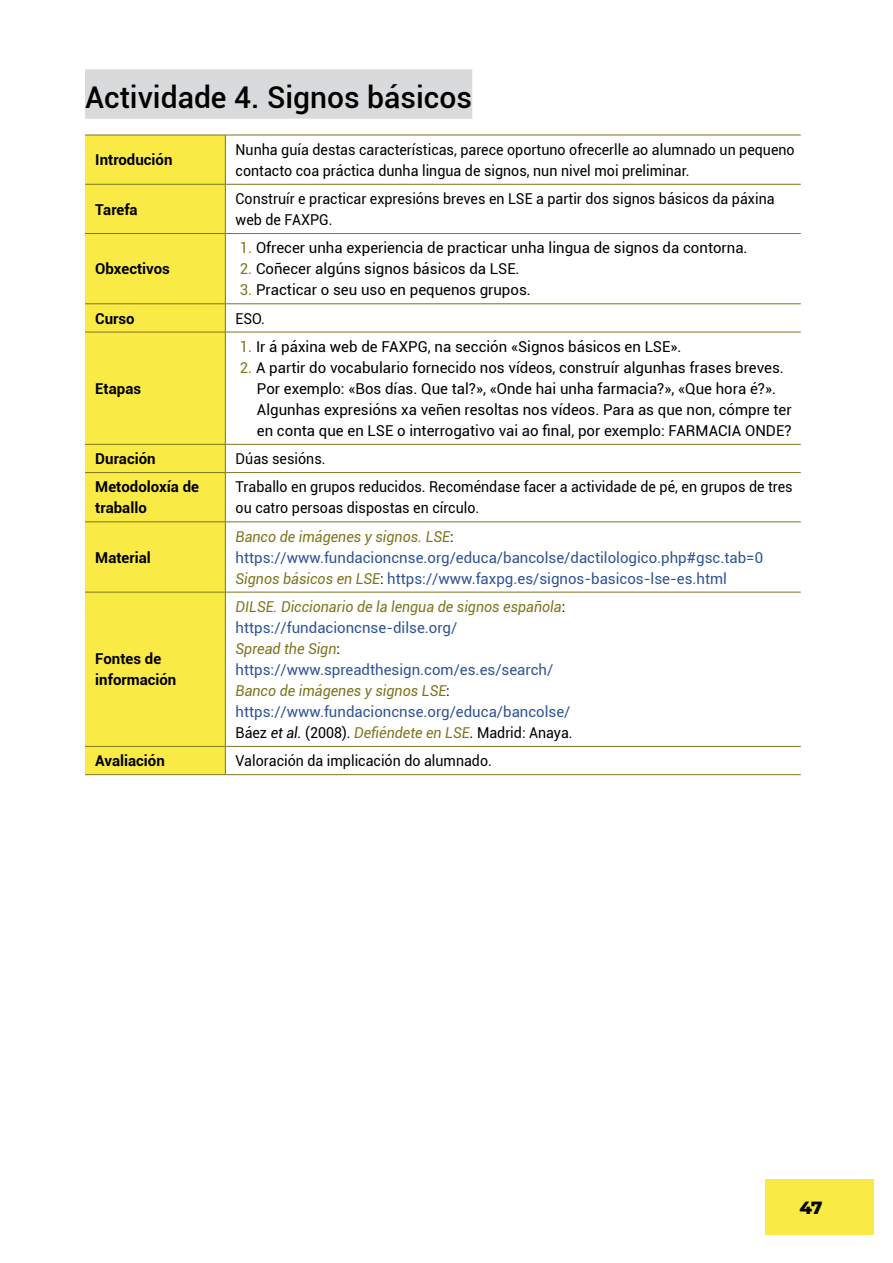
<style>
.page{position:relative;width:893px;height:1263px;background:#fff}
.page>*{position:absolute;margin:0;border:0;box-sizing:border-box;transform-origin:0 0}
.t1{font:500 30px "Roboto";color:#000}
.t2{font:800 18px "Montserrat";color:#000}
.t3{font:15px/21px "Roboto";color:#000}
.t4{font:15px/21px "Roboto";color:#2f5496}
.t5{font:15px/21px "Roboto";color:#000;scale:.95 1}
.t6{font:700 15px/21px "Roboto";color:#000}
.s1{color:#7e751d}
.s2{font-style:italic;color:#7e751d}
.s3{color:#000}
.s4{font-style:italic;color:#000}
</style>
<div class="page">
<div style="left:765px;top:1179px;width:109px;height:56px;background:#faea46"></div>
<div style="left:85px;top:69px;width:387px;height:50px;background:#d9dadb"></div>
<div style="left:85px;top:136px;width:140px;height:638px;background:#faea46"></div>
<hr style="left:85px;top:135px;width:140px;height:1px;background:#7e751d">
<hr style="left:225px;top:135px;width:576px;height:1px;background:#7e751d">
<hr style="left:225px;top:135px;width:1px;height:49px;background:#7e751d">
<hr style="left:85px;top:184px;width:140px;height:1px;background:#7e751d">
<hr style="left:225px;top:184px;width:576px;height:1px;background:#7e751d">
<hr style="left:225px;top:184px;width:1px;height:49px;background:#7e751d">
<hr style="left:85px;top:233px;width:140px;height:1px;background:#7e751d">
<hr style="left:225px;top:233px;width:576px;height:1px;background:#7e751d">
<hr style="left:225px;top:234px;width:1px;height:70px;background:#7e751d">
<hr style="left:85px;top:304px;width:140px;height:1px;background:#7e751d">
<hr style="left:225px;top:304px;width:576px;height:1px;background:#7e751d">
<svg style="left:225px;top:304px;width:1px;height:28px"></svg>
<hr style="left:85px;top:332px;width:140px;height:1px;background:#7e751d">
<hr style="left:225px;top:332px;width:576px;height:1px;background:#7e751d">
<hr style="left:225px;top:332px;width:1px;height:112px;background:#7e751d">
<hr style="left:85px;top:444px;width:140px;height:1px;background:#7e751d">
<hr style="left:225px;top:444px;width:576px;height:1px;background:#7e751d">
<svg style="left:225px;top:444px;width:1px;height:28px"></svg>
<hr style="left:85px;top:472px;width:140px;height:1px;background:#7e751d">
<hr style="left:225px;top:472px;width:576px;height:1px;background:#7e751d">
<hr style="left:225px;top:473px;width:1px;height:49px;background:#7e751d">
<hr style="left:85px;top:522px;width:140px;height:1px;background:#7e751d">
<hr style="left:225px;top:522px;width:576px;height:1px;background:#7e751d">
<hr style="left:225px;top:522px;width:1px;height:70px;background:#7e751d">
<hr style="left:85px;top:592px;width:140px;height:1px;background:#7e751d">
<hr style="left:225px;top:592px;width:576px;height:1px;background:#7e751d">
<hr style="left:225px;top:592px;width:1px;height:154px;background:#7e751d">
<hr style="left:85px;top:746px;width:140px;height:1px;background:#7e751d">
<hr style="left:225px;top:746px;width:576px;height:1px;background:#7e751d">
<svg style="left:225px;top:746px;width:1px;height:28px"></svg>
<hr style="left:85px;top:774px;width:140px;height:1px;background:#7e751d">
<hr style="left:225px;top:774px;width:576px;height:1px;background:#7e751d">
<h1 class="t1" style="left:85px;top:76px;width:389px">Actividade 4. Signos básicos</h1>
<p class="t6" style="left:95px;top:149px;width:79px">Introdución</p>
<p class="t5" style="left:236px;top:138px;width:590px">Nunha guía destas características, parece oportuno ofrecerlle ao alumnado un pequeno contacto coa práctica dunha lingua de signos, nun nivel moi preliminar.</p>
<p class="t6" style="left:95px;top:198px;width:44px">Tarefa</p>
<p class="t5" style="left:236px;top:188px;width:569px">Construír e practicar expresións breves en LSE a partir dos signos básicos da páxina web de FAXPG.</p>
<p class="t6" style="left:95px;top:258px;width:76px">Obxectivos</p>
<p class="t3" style="left:240px;top:237px;width:509px"><span class="s1">1.</span> Ofrecer unha experiencia de practicar unha lingua de signos da contorna.</p>
<p class="t3" style="left:240px;top:258px;width:281px"><span class="s1">2.</span> Coñecer algúns signos básicos da LSE.</p>
<p class="t3" style="left:240px;top:279px;width:292px"><span class="s1">3.</span> Practicar o seu uso en pequenos grupos.</p>
<p class="t6" style="left:95px;top:307px;width:41px">Curso</p>
<p class="t5" style="left:236px;top:307px;width:32px">ESO.</p>
<p class="t6" style="left:95px;top:377px;width:47px">Etapas</p>
<p class="t3" style="left:240px;top:335px;width:443px"><span class="s1">1.</span> Ir á páxina web de FAXPG, na sección «Signos básicos en LSE».</p>
<p class="t3" style="left:257px;top:356px;width:536px;text-indent:-17px"><span class="s1">2.</span> A partir do vocabulario fornecido nos vídeos, construír algunhas frases breves.<br>Por exemplo: «Bos días. Que tal?», «Onde hai unha farmacia?», «Que hora é?».<br>Algunhas expresións xa veñen resoltas nos vídeos. Para as que non, cómpre ter en conta que en LSE o interrogativo vai ao final, por exemplo: FARMACIA ONDE?</p>
<p class="t6" style="left:95px;top:448px;width:62px">Duración</p>
<p class="t5" style="left:236px;top:448px;width:96px">Dúas sesións.</p>
<p class="t6" style="left:95px;top:476px;width:105px">Metodoloxía de traballo</p>
<p class="t5" style="left:236px;top:476px;width:588px">Traballo en grupos reducidos. Recoméndase facer a actividade de pé, en grupos de tres ou catro persoas dispostas en círculo.</p>
<p class="t6" style="left:95px;top:546px;width:57px">Material</p>
<p class="t4" style="left:236px;top:525px;width:529px"><span class="s2">Banco de imágenes y signos. LSE</span><span class="s3">: </span>https://www.fundacioncnse.org/educa/bancolse/dactilologico.php#gsc.tab=0<br><span class="s2">Signos básicos en LSE</span><span class="s3">:</span> https://www.faxpg.es/signos-basicos-lse-es.html</p>
<p class="t6" style="left:95px;top:648px;width:83px">Fontes de información</p>
<p class="t4" style="left:236px;top:595px;width:339px"><span class="s2">DILSE. Diccionario de la lengua de signos española</span><span class="s3">: </span>https://fundacioncnse-dilse.org/<br><span class="s2">Spread the Sign</span><span class="s3">: </span>https://www.spreadthesign.com/es.es/search/ <span class="s2">Banco de imágenes y signos LSE</span><span class="s3">: </span>https://www.fundacioncnse.org/educa/bancolse/ <span class="s3">Báez</span> <span class="s4">et al.</span> <span class="s3">(2008).</span> <span class="s2">Defiéndete en LSE</span><span class="s3">. Madrid: Anaya.</span></p>
<p class="t6" style="left:95px;top:750px;width:71px">Avaliación</p>
<p class="t5" style="left:236px;top:750px;width:271px">Valoración da implicación do alumnado.</p>
<p class="t2" style="left:799px;top:1194px;width:25px">47</p>
</div>
